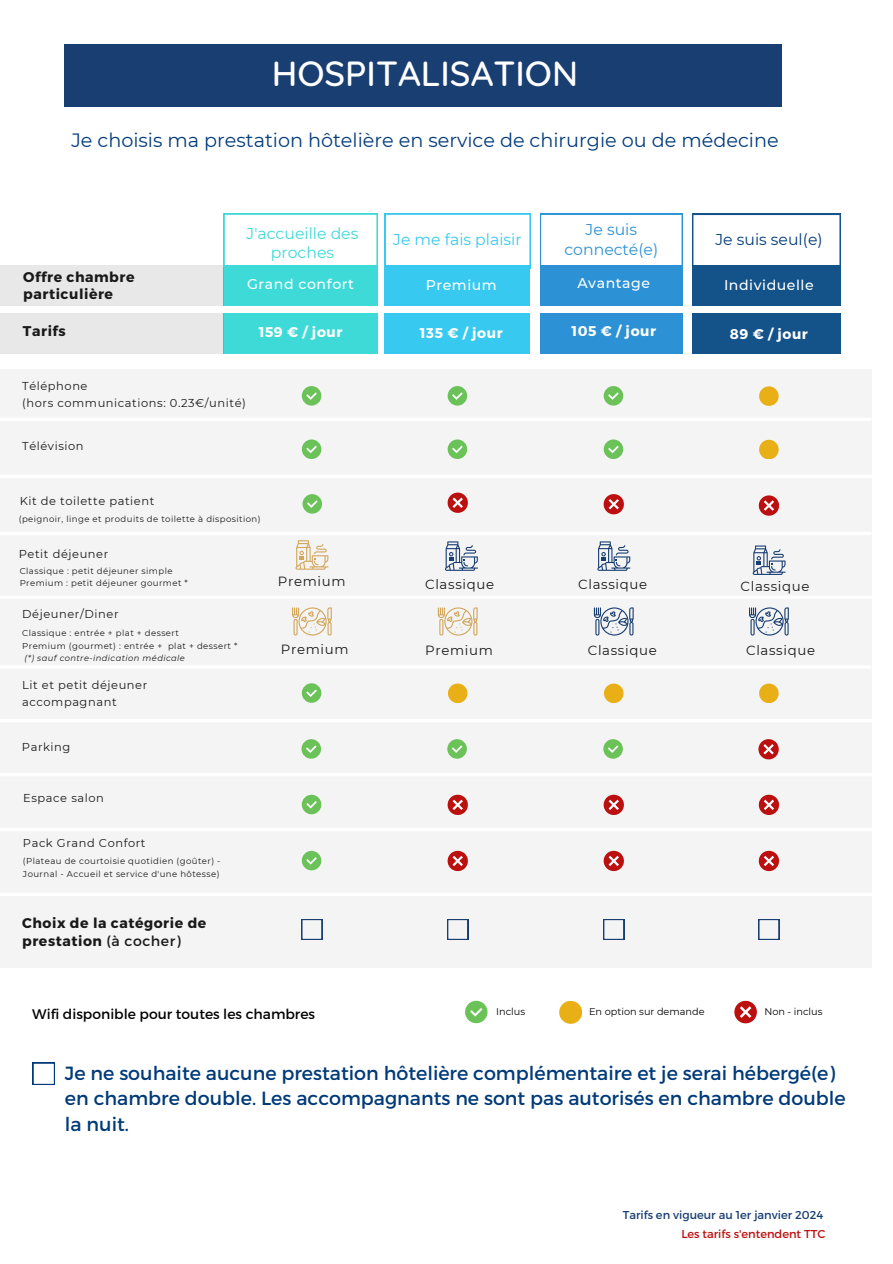
<style>
.page{position:relative;width:893px;height:1264px;background:#fff}
.page>*{position:absolute;margin:0;border:0;box-sizing:border-box;transform-origin:0 0}
.t1{font:500 35.55px "Quicksand";color:#fff}
.t2{font:19.2px "Montserrat";color:#033c7c}
.t3{font:19.05px/25.3px "Montserrat";color:#003a78}
.t4{font:15.6px/19.2px "Montserrat";color:#3edad8;text-align:center}
.t5{font:15.6px/19.2px "Montserrat";color:#2c92d5;text-align:center}
.t6{font:15.6px "Montserrat";color:#37c9ef}
.t7{font:15.6px "Montserrat";color:#033c7c}
.t8{font:700 14.1px/18.1px "Montserrat";letter-spacing:.04em;color:#191919}
.t9{font:500 14.1px "Montserrat";letter-spacing:.04em;color:#fff}
.t10{font:700 14.1px "Montserrat";letter-spacing:.04em;color:#fff}
.t11{font:13.95px "Montserrat";color:#000}
.t12{font:13.35px "Montserrat";letter-spacing:.05em;color:#191919}
.t13{font:11.4px/17.1px "Montserrat";letter-spacing:.05em;color:#191919}
.t14{font:11.4px "Montserrat";color:#193e72}
.t15{font:11.4px "Montserrat";color:#bc0f0f}
.t16{font:9.75px "Montserrat";color:#000}
.t17{font:8.55px/12.8px "Montserrat";letter-spacing:.05em;color:#191919}
.t18{font:italic 8.4px "Montserrat";letter-spacing:.05em;color:#191919}
.s1{font-weight:400}
</style>
<div class="page">
<div style="left:385px;top:266px;width:145px;height:40px;background:#37c9ef"></div>
<div style="left:385px;top:313px;width:145px;height:40px;background:#37c9ef"></div>
<div style="left:692px;top:313px;width:148px;height:40px;background:#13538a"></div>
<div style="left:0;top:369px;width:871px;height:599px;background:#f4f4f4"></div>
<div style="left:223px;top:266px;width:155px;height:40px;background:#3edad8"></div>
<div style="left:223px;top:313px;width:155px;height:40px;background:#3edad8"></div>
<svg style="left:447px;top:919px;width:21px;height:20px"></svg>
<svg style="left:603px;top:919px;width:21px;height:20px"></svg>
<svg style="left:301px;top:919px;width:21px;height:20px"></svg>
<svg style="left:758px;top:919px;width:21px;height:20px"></svg>
<div style="left:540px;top:266px;width:143px;height:40px;background:#2c92d5"></div>
<div style="left:540px;top:313px;width:143px;height:40px;background:#2c92d5"></div>
<div style="left:692px;top:266px;width:148px;height:40px;background:#13538a"></div>
<svg style="left:692px;top:214px;width:148px;height:52px"></svg>
<svg style="left:540px;top:214px;width:142px;height:52px"></svg>
<svg style="left:385px;top:214px;width:145px;height:52px"></svg>
<div style="left:0;top:266px;width:223px;height:40px;background:#e8e8e8"></div>
<div style="left:0;top:313px;width:224px;height:40px;background:#e8e8e8"></div>
<svg style="left:224px;top:214px;width:153px;height:52px"></svg>
<svg style="left:604px;top:683px;width:19px;height:19px"></svg>
<div style="left:603px;top:439px;width:20px;height:20px;background:#6ac259;border-radius:50%"></div>
<svg style="left:608px;top:446px;width:10px;height:7px"></svg>
<svg style="left:603px;top:494px;width:21px;height:20px"></svg>
<svg style="left:448px;top:683px;width:19px;height:19px"></svg>
<div style="left:447px;top:439px;width:20px;height:20px;background:#6ac259;border-radius:50%"></div>
<svg style="left:452px;top:446px;width:10px;height:7px"></svg>
<div style="left:302px;top:439px;width:19px;height:20px;background:#6ac259;border-radius:50%"></div>
<svg style="left:306px;top:446px;width:11px;height:7px"></svg>
<div style="left:302px;top:683px;width:19px;height:19px;background:#6ac259;border-radius:50%"></div>
<svg style="left:306px;top:689px;width:11px;height:8px"></svg>
<div style="left:301px;top:739px;width:20px;height:19px;background:#6ac259;border-radius:50%"></div>
<svg style="left:306px;top:745px;width:10px;height:8px"></svg>
<div style="left:302px;top:494px;width:20px;height:19px;background:#6ac259;border-radius:50%"></div>
<svg style="left:307px;top:500px;width:10px;height:8px"></svg>
<svg style="left:759px;top:683px;width:19px;height:19px"></svg>
<svg style="left:758px;top:739px;width:20px;height:20px"></svg>
<svg style="left:758px;top:495px;width:21px;height:20px"></svg>
<div style="left:302px;top:794px;width:19px;height:20px;background:#6ac259;border-radius:50%"></div>
<svg style="left:306px;top:801px;width:11px;height:7px"></svg>
<svg style="left:447px;top:794px;width:21px;height:21px"></svg>
<svg style="left:603px;top:794px;width:21px;height:21px"></svg>
<svg style="left:758px;top:794px;width:21px;height:21px"></svg>
<div style="left:603px;top:386px;width:20px;height:19px;background:#6ac259;border-radius:50%"></div>
<svg style="left:608px;top:392px;width:10px;height:8px"></svg>
<div style="left:447px;top:386px;width:20px;height:19px;background:#6ac259;border-radius:50%"></div>
<svg style="left:452px;top:392px;width:10px;height:8px"></svg>
<div style="left:302px;top:386px;width:19px;height:19px;background:#6ac259;border-radius:50%"></div>
<svg style="left:306px;top:392px;width:11px;height:8px"></svg>
<svg style="left:603px;top:850px;width:21px;height:21px"></svg>
<svg style="left:447px;top:850px;width:21px;height:21px"></svg>
<div style="left:302px;top:850px;width:19px;height:20px;background:#6ac259;border-radius:50%"></div>
<svg style="left:306px;top:857px;width:11px;height:7px"></svg>
<svg style="left:758px;top:850px;width:21px;height:21px"></svg>
<svg style="left:749px;top:607px;width:39px;height:28px"></svg>
<svg style="left:593px;top:607px;width:40px;height:28px"></svg>
<svg style="left:438px;top:607px;width:39px;height:28px"></svg>
<svg style="left:292px;top:607px;width:39px;height:28px"></svg>
<svg style="left:295px;top:540px;width:33px;height:29px"></svg>
<svg style="left:445px;top:541px;width:33px;height:29px"></svg>
<svg style="left:597px;top:541px;width:33px;height:29px"></svg>
<svg style="left:752px;top:545px;width:33px;height:29px"></svg>
<svg style="left:33px;top:1062px;width:22px;height:22px"></svg>
<div style="left:64px;top:44px;width:718px;height:62px;background:#193e72"></div>
<svg style="left:759px;top:386px;width:19px;height:19px"></svg>
<svg style="left:759px;top:440px;width:19px;height:19px"></svg>
<div style="left:603px;top:739px;width:20px;height:19px;background:#6ac259;border-radius:50%"></div>
<svg style="left:608px;top:745px;width:10px;height:8px"></svg>
<svg style="left:447px;top:492px;width:21px;height:21px"></svg>
<div style="left:447px;top:739px;width:20px;height:19px;background:#6ac259;border-radius:50%"></div>
<svg style="left:452px;top:745px;width:10px;height:8px"></svg>
<hr style="left:0;top:417px;width:871px;height:4px;background:#fff">
<hr style="left:0;top:474px;width:877px;height:4px;background:#fff">
<hr style="left:0;top:532px;width:871px;height:3px;background:#fff">
<hr style="left:0;top:665px;width:871px;height:3px;background:#fff">
<hr style="left:0;top:595px;width:877px;height:4px;background:#fff">
<hr style="left:0;top:719px;width:877px;height:3px;background:#fff">
<hr style="left:0;top:773px;width:877px;height:3px;background:#fff">
<hr style="left:0;top:828px;width:876px;height:3px;background:#fff">
<hr style="left:0;top:892px;width:876px;height:4px;background:#fff">
<svg style="left:734px;top:1000px;width:22px;height:23px"></svg>
<div style="left:559px;top:1000px;width:23px;height:23px;background:#e8af17;border-radius:50%"></div>
<div style="left:465px;top:1000px;width:22px;height:23px;background:#6ac259;border-radius:50%"></div>
<svg style="left:470px;top:1008px;width:12px;height:8px"></svg>
<p class="t1" style="left:272px;top:51px;width:308px">HOSPITALISATION</p>
<p class="t2" style="left:71px;top:129px;width:708px">Je choisis ma prestation hôtelière en service de chirurgie ou de médecine</p>
<p class="t8" style="left:23px;top:267px;width:113px;line-height:17.5px">Offre chambre particulière</p>
<p class="t8" style="left:23px;top:321px;width:44px">Tarifs</p>
<p class="t5" style="left:564px;top:220px;width:95px">Je suis connecté(e)</p>
<p class="t4" style="left:246px;top:223px;width:113px">J'accueille des proches</p>
<p class="t6" style="left:393px;top:230px;width:130px">Je me fais plaisir</p>
<p class="t7" style="left:715px;top:230px;width:109px">Je suis seul(e)</p>
<p class="t9" style="left:247px;top:275px;width:108px">Grand confort</p>
<p class="t10" style="left:259px;top:323px;width:85px">159 € / jour</p>
<p class="t9" style="left:425px;top:276px;width:73px">Premium</p>
<p class="t10" style="left:420px;top:324px;width:84px">135 € / jour</p>
<p class="t9" style="left:577px;top:274px;width:74px">Avantage</p>
<p class="t10" style="left:571px;top:322px;width:86px">105 € / jour</p>
<p class="t9" style="left:724px;top:276px;width:91px">Individuelle</p>
<p class="t10" style="left:729px;top:325px;width:80px">89 € / jour</p>
<p class="t13" style="left:22px;top:377px;width:67px">Téléphone</p>
<p class="t13" style="left:22px;top:394px;width:225px">(hors communications: 0.23€/unité)</p>
<p class="t13" style="left:22px;top:437px;width:63px">Télévision</p>
<p class="t13" style="left:20px;top:492px;width:136px">Kit de toilette patient</p>
<p class="t17" style="left:19px;top:512px;width:243px">(peignoir, linge et produits de toilette à disposition)</p>
<p class="t13" style="left:19px;top:545px;width:91px">Petit déjeuner</p>
<p class="t17" style="left:20px;top:564px;width:154px">Classique : petit déjeuner simple</p>
<p class="t17" style="left:20px;top:577px;width:170px">Premium : petit déjeuner gourmet *</p>
<p class="t12" style="left:578px;top:575px;width:70px">Classique</p>
<p class="t12" style="left:278px;top:573px;width:69px">Premium</p>
<p class="t12" style="left:425px;top:575px;width:70px">Classique</p>
<p class="t13" style="left:22px;top:605px;width:98px">Déjeuner/Diner</p>
<p class="t12" style="left:740px;top:578px;width:70px">Classique</p>
<p class="t17" style="left:22px;top:626px;width:158px">Classique : entrée + plat + dessert</p>
<p class="t17" style="left:22px;top:639px;width:217px">Premium (gourmet) : entrée + plat + dessert *</p>
<p class="t13" style="left:22px;top:676px;width:127px">Lit et petit déjeuner accompagnant</p>
<p class="t18" style="left:25px;top:652px;width:162px">(*) sauf contre-indication médicale</p>
<p class="t13" style="left:22px;top:738px;width:50px">Parking</p>
<p class="t13" style="left:23px;top:789px;width:82px">Espace salon</p>
<p class="t13" style="left:23px;top:834px;width:124px">Pack Grand Confort</p>
<p class="t17" style="left:23px;top:854px;width:199px">(Plateau de courtoisie quotidien (goûter) -<br>Journal - Accueil et service d'une hôtesse)</p>
<p class="t8" style="left:22px;top:913px;width:186px">Choix de la catégorie de prestation <span class="s1">(à cocher)</span></p>
<p class="t12" style="left:281px;top:641px;width:69px">Premium</p>
<p class="t12" style="left:746px;top:642px;width:70px">Classique</p>
<p class="t12" style="left:425px;top:642px;width:69px">Premium</p>
<p class="t12" style="left:587px;top:642px;width:70px">Classique</p>
<p class="t11" style="left:32px;top:1004px;width:284px">Wifi disponible pour toutes les chambres</p>
<p class="t16" style="left:496px;top:1005px;width:30px">Inclus</p>
<p class="t16" style="left:764px;top:1005px;width:60px">Non - inclus</p>
<p class="t16" style="left:589px;top:1005px;width:117px">En option sur demande</p>
<p class="t3" style="left:65px;top:1059px;width:782px">Je ne souhaite aucune prestation hôtelière complémentaire et je serai hébergé(e) en chambre double. Les accompagnants ne sont pas autorisés en chambre double la nuit.</p>
<p class="t14" style="left:622px;top:1207px;width:202px">Tarifs en vigueur au 1er janvier 2024</p>
<p class="t15" style="left:681px;top:1226px;width:145px">Les tarifs s'entendent TTC</p>
</div>
